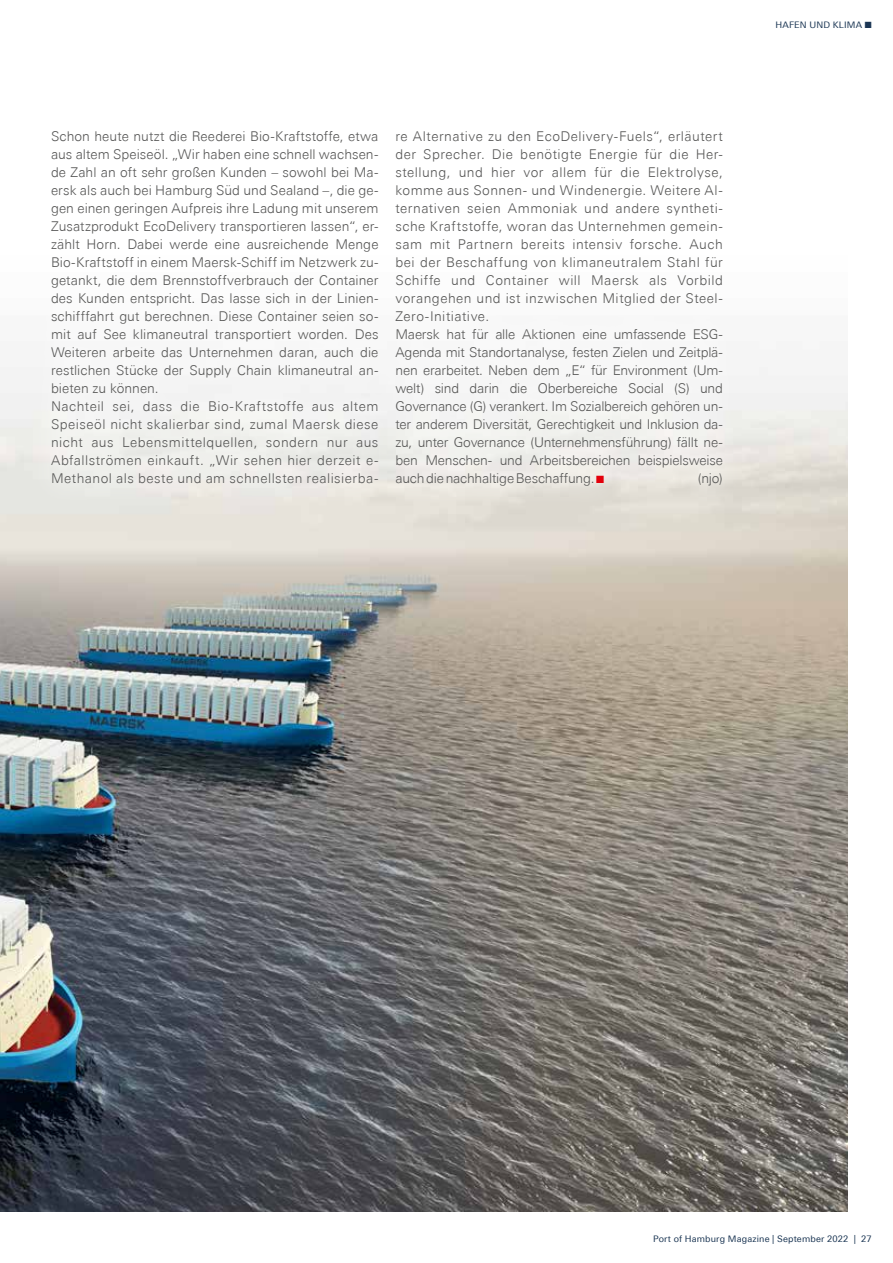
<style>
.page{position:relative;width:893px;height:1263px;background:#fff}
.page>*{position:absolute;margin:0;border:0;box-sizing:border-box;transform-origin:0 0}
.t1{font:300 13.5px/18px "Univers Next Pro";letter-spacing:.005em;color:#565655}
.t2{font:300 13.5px/18px "Univers Next Pro";letter-spacing:.025em;color:#565655}
.t3{font:9px "Univers Next Pro";letter-spacing:.02em;color:#1a3553}
.s1{color:#e3000b}
</style>
<div class="page">
<img style="left:0;top:367px;width:848px;height:845px">
<div style="left:29px;top:108px;width:716px;height:400px;background:#fff;opacity:.75"></div>
<p class="t1" style="left:51px;top:127px;width:329px">Schon heute nutzt die Reederei Bio-Kraftstoffe, etwa aus altem Speiseöl. „Wir haben eine schnell wachsen&shy;de Zahl an oft sehr großen Kunden – sowohl bei Ma&shy;ersk als auch bei Hamburg Süd und Sealand –, die ge&shy;gen einen geringen Aufpreis ihre Ladung mit unserem Zusatzprodukt EcoDelivery transportieren lassen“, er&shy;zählt Horn. Dabei werde eine ausreichende Menge Bio-Kraftstoff in einem Maersk-Schiff im Netzwerk zu&shy;getankt, die dem Brennstoffverbrauch der Container des Kunden entspricht. Das lasse sich in der Linien&shy;schifffahrt gut berechnen. Diese Container seien so&shy;mit auf See klimaneutral transportiert worden. Des Weiteren arbeite das Unternehmen daran, auch die restlichen Stücke der Supply Chain klimaneutral an&shy;bieten zu können.<br>Nachteil sei, dass die Bio-Kraftstoffe aus altem Speiseöl nicht skalierbar sind, zumal Maersk diese nicht aus Lebensmittelquellen, sondern nur aus Abfallströmen einkauft. „Wir sehen hier derzeit e-Methanol als beste und am schnellsten realisierba-</p>
<p class="t2" style="left:395px;top:127px;width:329px">re Alternative zu den EcoDelivery-Fuels“, erläutert der Sprecher. Die benötigte Energie für die Her&shy;stellung, und hier vor allem für die Elektrolyse, komme aus Sonnen- und Windenergie. Weitere Al&shy;ternativen seien Ammoniak und andere syntheti&shy;sche Kraftstoffe, woran das Unternehmen gemein&shy;sam mit Partnern bereits intensiv forsche. Auch bei der Beschaffung von klimaneutralem Stahl für Schiffe und Container will Maersk als Vorbild vorangehen und ist inzwischen Mitglied der Steel-Zero-Initiative.<br>Maersk hat für alle Aktionen eine umfassende ESG-Agenda mit Standortanalyse, festen Zielen und Zeitplä&shy;nen erarbeitet. Neben dem „E“ für Environment (Um&shy;welt) sind darin die Oberbereiche Social (S) und Governance (G) verankert. Im Sozialbereich gehören un&shy;ter anderem Diversität, Gerechtigkeit und Inklusion da&shy;zu, unter Governance (Unternehmensführung) fällt ne&shy;ben Menschen- und Arbeitsbereichen beispielsweise auch die nachhaltige Beschaffung. <span class="s1">■</span></p>
<p class="t1" style="left:698px;top:469px;width:26px">(njo)</p>
<p class="t3" style="left:775px;top:20px;width:98px">HAFEN UND KLIMA ■</p>
<p class="t3" style="left:653px;top:1233px;width:220px">Port of Hamburg Magazine | September 2022 | 27</p>
</div>
